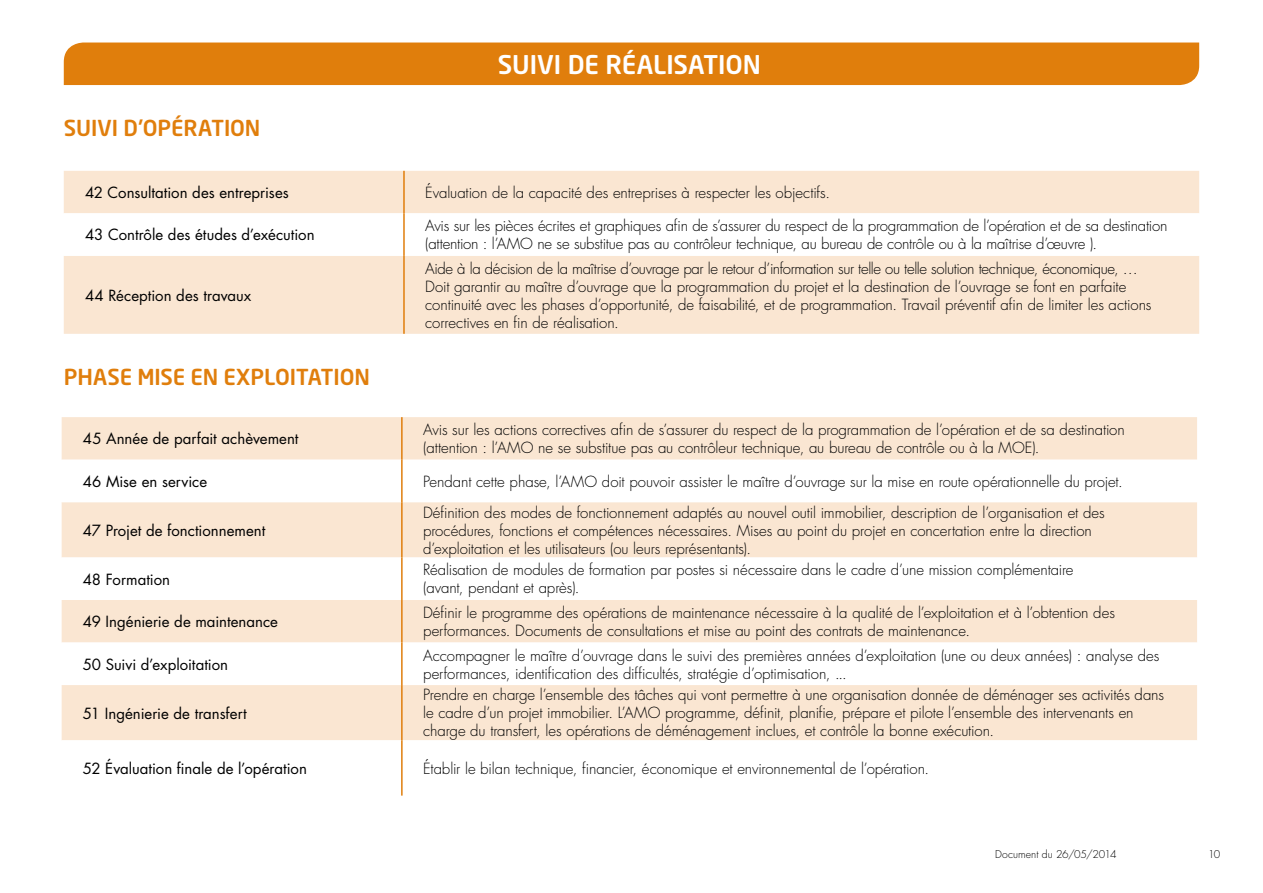
<style>
.page{position:relative;width:1263px;height:893px;background:#fff}
.page>*{position:absolute;margin:0;border:0;box-sizing:border-box;transform-origin:0 0}
.t1{font:500 25.5px "Neo Sans Std";letter-spacing:-.005em;color:#fff}
.t2{font:500 21.75px "Neo Sans Std";letter-spacing:-.005em;color:#e07e0c}
.t3{font:300 15px/18px "Futura";letter-spacing:-.01em;color:#000}
.t4{font:15px "Futura";color:#000}
.t5{font:300 10.5px "Futura";letter-spacing:.005em;color:#000}
</style>
<div class="page">
<div style="left:64px;top:171px;width:1135px;height:163px;background:#fae6d2"></div>
<svg style="left:64px;top:213px;width:1135px;height:43px"></svg>
<hr style="left:403px;top:171px;width:2px;height:42px;background:#e07e0c">
<hr style="left:403px;top:213px;width:2px;height:43px;background:#e07e0c">
<hr style="left:403px;top:256px;width:2px;height:78px;background:#e07e0c">
<div style="left:62px;top:417px;width:1135px;height:43px;background:#fae6d2"></div>
<svg style="left:62px;top:502px;width:1135px;height:238px;fill:#fae6d2"></svg>
<hr style="left:401px;top:417px;width:2px;height:43px;background:#e07e0c">
<hr style="left:401px;top:460px;width:2px;height:42px;background:#e07e0c">
<hr style="left:401px;top:502px;width:2px;height:55px;background:#e07e0c">
<hr style="left:401px;top:557px;width:2px;height:43px;background:#e07e0c">
<hr style="left:401px;top:600px;width:2px;height:42px;background:#e07e0c">
<hr style="left:401px;top:642px;width:2px;height:43px;background:#e07e0c">
<hr style="left:401px;top:685px;width:2px;height:55px;background:#e07e0c">
<hr style="left:401px;top:740px;width:2px;height:56px;background:#e07e0c">
<div style="left:64px;top:43px;width:1135px;height:42px;background:#e07e0c"></div>
<h2 class="t2" style="left:64px;top:115px;width:198px">SUIVI D’OPÉRATION</h2>
<h1 class="t1" style="left:498px;top:48px;width:264px">SUIVI DE RÉALISATION</h1>
<p class="t4" style="left:85px;top:182px;width:205px">42 Consultation des entreprises</p>
<p class="t3" style="left:425px;top:183px;width:406px">Évaluation de la capacité des entreprises à respecter les objectifs.</p>
<p class="t4" style="left:85px;top:225px;width:231px">43 Contrôle des études d’exécution</p>
<p class="t3" style="left:425px;top:217px;width:744px">Avis sur les pièces écrites et graphiques afin de s’assurer du respect de la programmation de l’opération et de sa destination (attention : l’AMO ne se substitue pas au contrôleur technique, au bureau de contrôle ou à la maîtrise d’œuvre ).</p>
<p class="t4" style="left:85px;top:285px;width:168px">44 Réception des travaux</p>
<p class="t3" style="left:425px;top:259px;width:728px">Aide à la décision de la maîtrise d’ouvrage par le retour d’information sur telle ou telle solution technique, économique, … Doit garantir au maître d’ouvrage que la programmation du projet et la destination de l’ouvrage se font en parfaite continuité avec les phases d’opportunité, de faisabilité, et de programmation. Travail préventif afin de limiter les actions correctives en fin de réalisation.</p>
<h2 class="t2" style="left:64px;top:363px;width:308px">PHASE MISE EN EXPLOITATION</h2>
<p class="t4" style="left:83px;top:428px;width:217px">45 Année de parfait achèvement</p>
<p class="t3" style="left:423px;top:421px;width:703px">Avis sur les actions correctives afin de s’assurer du respect de la programmation de l’opération et de sa destination (attention : l’AMO ne se substitue pas au contrôleur technique, au bureau de contrôle ou à la MOE).</p>
<p class="t4" style="left:83px;top:471px;width:126px">46 Mise en service</p>
<p class="t3" style="left:423px;top:472px;width:701px">Pendant cette phase, l’AMO doit pouvoir assister le maître d’ouvrage sur la mise en route opérationnelle du projet.</p>
<p class="t4" style="left:83px;top:520px;width:184px">47 Projet de fonctionnement</p>
<p class="t3" style="left:423px;top:503px;width:683px">Définition des modes de fonctionnement adaptés au nouvel outil immobilier, description de l’organisation et des procédures, fonctions et compétences nécessaires. Mises au point du projet en concertation entre la direction d’exploitation et les utilisateurs (ou leurs représentants).</p>
<p class="t4" style="left:83px;top:569px;width:89px">48 Formation</p>
<p class="t3" style="left:423px;top:561px;width:652px">Réalisation de modules de formation par postes si nécessaire dans le cadre d’une mission complémentaire (avant, pendant et après).</p>
<p class="t4" style="left:83px;top:611px;width:197px">49 Ingénierie de maintenance</p>
<p class="t3" style="left:423px;top:604px;width:693px">Définir le programme des opérations de maintenance nécessaire à la qualité de l’exploitation et à l’obtention des performances. Documents de consultations et mise au point des contrats de maintenance.</p>
<p class="t4" style="left:83px;top:654px;width:147px">50 Suivi d’exploitation</p>
<p class="t3" style="left:423px;top:646px;width:738px">Accompagner le maître d’ouvrage dans le suivi des premières années d’exploitation (une ou deux années) : analyse des performances, identification des difficultés, stratégie d’optimisation, ...</p>
<p class="t4" style="left:83px;top:703px;width:165px">51 Ingénierie de transfert</p>
<p class="t3" style="left:423px;top:686px;width:742px">Prendre en charge l’ensemble des tâches qui vont permettre à une organisation donnée de déménager ses activités dans le cadre d’un projet immobilier. L’AMO programme, définit, planifie, prépare et pilote l’ensemble des intervenants en charge du transfert, les opérations de déménagement inclues, et contrôle la bonne exécution.</p>
<p class="t4" style="left:83px;top:758px;width:225px">52 Évaluation finale de l’opération</p>
<p class="t3" style="left:423px;top:759px;width:507px">Établir le bilan technique, financier, économique et environnemental de l’opération.</p>
<p class="t5" style="left:995px;top:848px;width:123px">Document du 26/05/2014</p>
<p class="t5" style="left:1208px;top:848px;width:14px">10</p>
</div>
